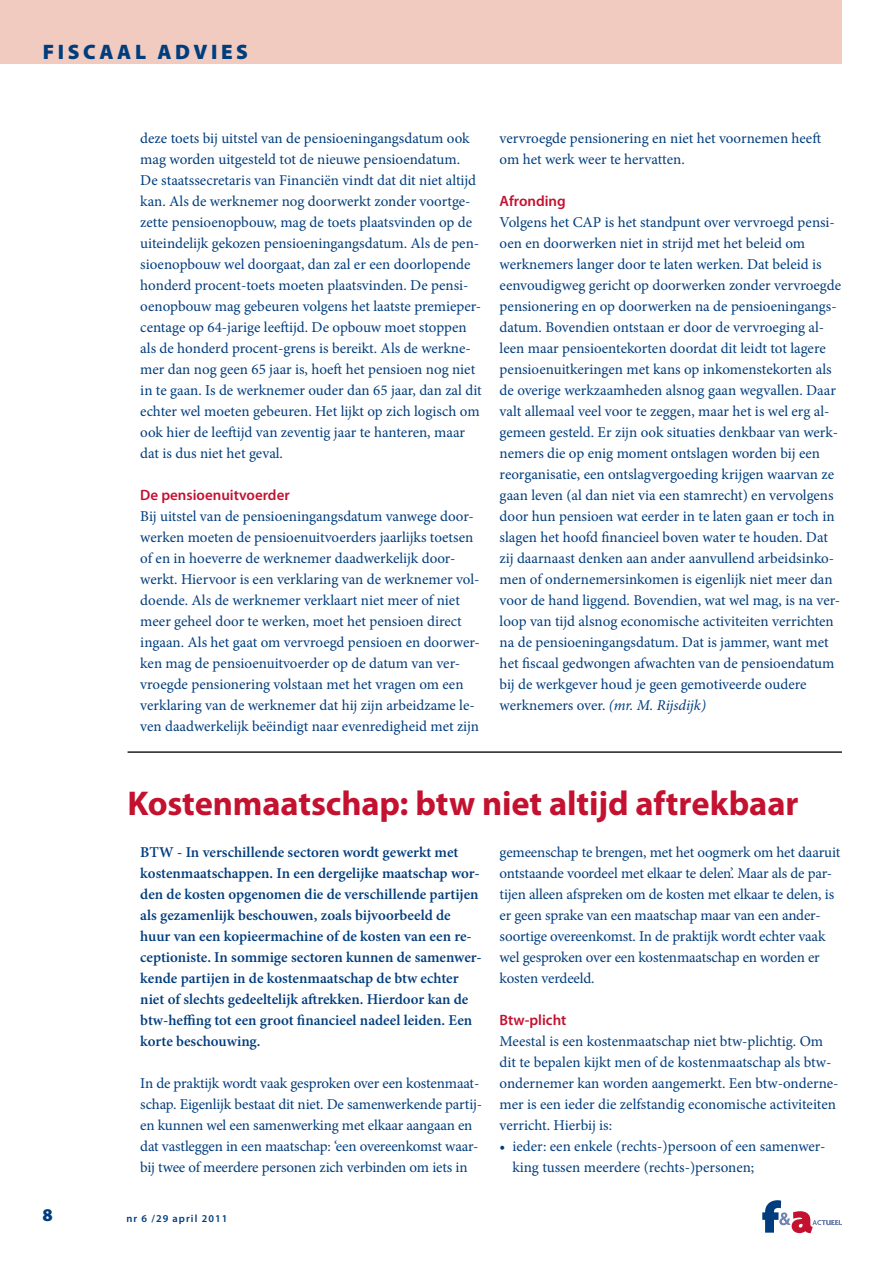
<style>
.page{position:relative;width:893px;height:1263px;background:#fff}
.page>*{position:absolute;margin:0;border:0;box-sizing:border-box;transform-origin:0 0}
.t1{font:700 34.5px "Myriad Pro";letter-spacing:-.005em;color:#c41130}
.t2{font:900 21px "Myriad Pro";letter-spacing:.17em;color:#003d7d}
.t3{font:900 18px "Myriad Pro";color:#003d7d}
.t4{font:15px/21px "Minion Pro";color:#003d7d}
.t5{font:600 15px/21px "Minion Pro";color:#003d7d}
.t6{font:600 15px "Myriad Pro";color:#c41130}
.t7{font:600 10.5px "Myriad Pro";letter-spacing:.1em;color:#003d7d}
.s1{font-family:"Myriad Pro";font-weight:600;color:#c41130}
.s2{font-style:italic}
</style>
<div class="page">
<svg style="left:762px;top:1200px;width:80px;height:33px"></svg>
<div style="left:0;top:0;width:842px;height:64px;background:#f1cac0"></div>
<hr style="left:128px;top:751px;width:714px;height:2px;background:#231f20">
<p class="t2" style="left:43px;top:39px;width:207px">FISCAAL ADVIES</p>
<p class="t4" style="left:140px;top:129px;width:343px">deze toets bij uitstel van de pensioeningangsdatum ook mag worden uitgesteld tot de nieuwe pensioendatum.<br>De staatssecretaris van Financiën vindt dat dit niet altijd kan. Als de werknemer nog doorwerkt zonder voortge&shy;zette pensioenopbouw, mag de toets plaatsvinden op de uiteindelijk gekozen pensioeningangsdatum. Als de pen&shy;sioenopbouw wel doorgaat, dan zal er een doorlopende honderd procent-toets moeten plaatsvinden. De pensi&shy;oenopbouw mag gebeuren volgens het laatste premieper&shy;centage op 64-jarige leeftijd. De opbouw moet stoppen als de honderd procent-grens is bereikt. Als de werkne&shy;mer dan nog geen 65 jaar is, hoeft het pensioen nog niet in te gaan. Is de werknemer ouder dan 65 jaar, dan zal dit echter wel moeten gebeuren. Het lijkt op zich logisch om ook hier de leeftijd van zeventig jaar te hanteren, maar dat is dus niet het geval.</p>
<p class="t4" style="left:140px;top:486px;width:341px"><span class="s1">De pensioenuitvoerder<br></span>Bij uitstel van de pensioeningangsdatum vanwege door&shy;werken moeten de pensioenuitvoerders jaarlijks toetsen of en in hoeverre de werknemer daadwerkelijk door&shy;werkt. Hiervoor is een verklaring van de werknemer vol&shy;doende. Als de werknemer verklaart niet meer of niet meer geheel door te werken, moet het pensioen direct ingaan. Als het gaat om vervroegd pensioen en doorwer&shy;ken mag de pensioenuitvoerder op de datum van ver&shy;vroegde pensionering volstaan met het vragen om een verklaring van de werknemer dat hij zijn arbeidzame le&shy;ven daadwerkelijk beëindigt naar evenredigheid met zijn</p>
<p class="t4" style="left:500px;top:129px;width:323px">vervroegde pensionering en niet het voornemen heeft om het werk weer te hervatten.</p>
<p class="t4" style="left:500px;top:192px;width:343px"><span class="s1">Afronding<br></span>Volgens het CAP is het standpunt over vervroegd pensi&shy;oen en doorwerken niet in strijd met het beleid om werknemers langer door te laten werken. Dat beleid is eenvoudigweg gericht op doorwerken zonder vervroegde pensionering en op doorwerken na de pensioeningangs&shy;datum. Bovendien ontstaan er door de vervroeging al&shy;leen maar pensioentekorten doordat dit leidt tot lagere pensioenuitkeringen met kans op inkomenstekorten als de overige werkzaamheden alsnog gaan wegvallen. Daar valt allemaal veel voor te zeggen, maar het is wel erg al&shy;gemeen gesteld. Er zijn ook situaties denkbaar van werk&shy;nemers die op enig moment ontslagen worden bij een reorganisatie, een ontslagvergoeding krijgen waarvan ze gaan leven (al dan niet via een stamrecht) en vervolgens door hun pensioen wat eerder in te laten gaan er toch in slagen het hoofd financieel boven water te houden. Dat zij daarnaast denken aan ander aanvullend arbeidsinko&shy;men of ondernemersinkomen is eigenlijk niet meer dan voor de hand liggend. Bovendien, wat wel mag, is na ver&shy;loop van tijd alsnog economische activiteiten verrichten na de pensioeningangsdatum. Dat is jammer, want met het fiscaal gedwongen afwachten van de pensioendatum bij de werkgever houd je geen gemotiveerde oudere werknemers over. <span class="s2">(mr. M. Rijsdijk)</span></p>
<p class="t1" style="left:128px;top:790px;width:672px">Kostenmaatschap: btw niet altijd aftrekbaar</p>
<p class="t5" style="left:140px;top:843px;width:343px">BTW - In verschillende sectoren wordt gewerkt met kostenmaatschappen. In een dergelijke maatschap wor&shy;den de kosten opgenomen die de verschillende partijen als gezamenlijk beschouwen, zoals bijvoorbeeld de huur van een kopieermachine of de kosten van een re&shy;ceptioniste. In sommige sectoren kunnen de samenwer&shy;kende partijen in de kostenmaatschap de btw echter niet of slechts gedeeltelijk aftrekken. Hierdoor kan de btw-heffing tot een groot financieel nadeel leiden. Een korte beschouwing.</p>
<p class="t4" style="left:140px;top:1074px;width:343px">In de praktijk wordt vaak gesproken over een kostenmaat&shy;schap. Eigenlijk bestaat dit niet. De samenwerkende partij&shy;en kunnen wel een samenwerking met elkaar aangaan en dat vastleggen in een maatschap: ‘een overeenkomst waar&shy;bij twee of meerdere personen zich verbinden om iets in</p>
<p class="t3" style="left:43px;top:1204px;width:12px">8</p>
<p class="t7" style="left:126px;top:1215px;width:102px">nr 6 /29 april 2011</p>
<p class="t4" style="left:500px;top:843px;width:342px">gemeenschap te brengen, met het oogmerk om het daaruit ontstaande voordeel met elkaar te delen’. Maar als de par&shy;tijen alleen afspreken om de kosten met elkaar te delen, is er geen sprake van een maatschap maar van een ander&shy;soortige overeenkomst. In de praktijk wordt echter vaak wel gesproken over een kostenmaatschap en worden er kosten verdeeld.</p>
<p class="t6" style="left:500px;top:1014px;width:68px">Btw-plicht</p>
<p class="t4" style="left:500px;top:1032px;width:325px">Meestal is een kostenmaatschap niet btw-plichtig. Om</p>
<p class="t4" style="left:500px;top:1053px;width:333px">dit te bepalen kijkt men of de kostenmaatschap als btw-</p>
<p class="t4" style="left:500px;top:1074px;width:340px">ondernemer kan worden aangemerkt. Een btw-onderne-</p>
<p class="t4" style="left:500px;top:1095px;width:338px">mer is een ieder die zelfstandig economische activiteiten</p>
<p class="t4" style="left:500px;top:1116px;width:114px">verricht. Hierbij is:</p>
<p class="t4" style="left:512px;top:1137px;width:315px">ieder: een enkele (rechts-)persoon of een samenwer-</p>
<p class="t4" style="left:512px;top:1158px;width:243px">king tussen meerdere (rechts-)personen;</p>
</div>
